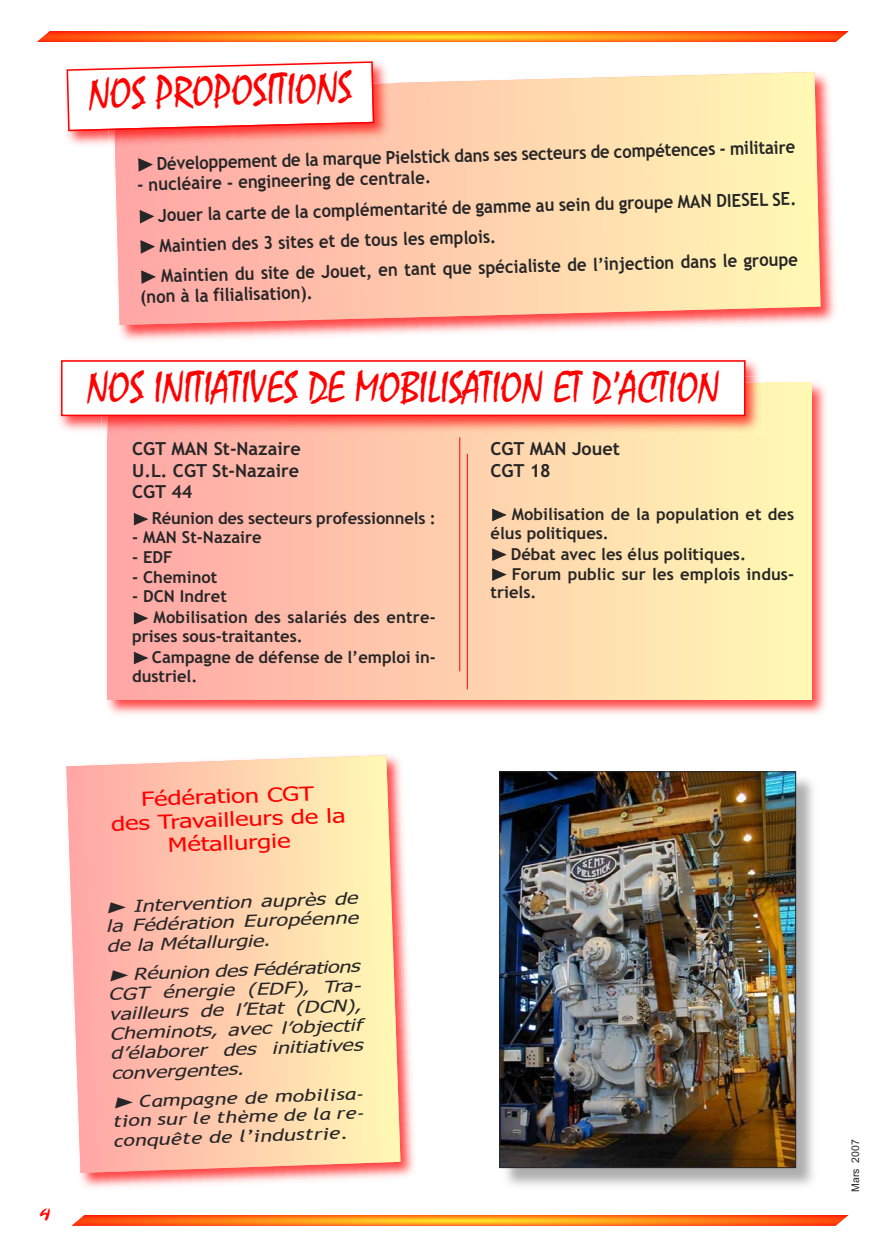
<style>
.page{position:relative;width:890px;height:1260px;background:#fff}
.page>*{position:absolute;margin:0;border:0;box-sizing:border-box;transform-origin:0 0}
.t1{font:45px "Mistral";color:#f00;scale:.9 1}
.t2{font:21px "Wild Ride";color:#f00}
.t3{font:19.5px/23.4px "Tahoma";color:#f00;text-align:center;scale:1.3 1}
.t4{font:700 18px/32.8px "Trebuchet MS";color:#272627;scale:.93 1}
.t5{font:700 18px/21.6px "Trebuchet MS";color:#272627;text-align:justify}
.t6{font:700 16.5px/20.9px "Trebuchet MS";color:#272627}
.t7{font:italic 16.5px/19.6px "Tahoma";color:#272627;text-align:justify;scale:1.3 1}
.t8{font:italic 16.5px/19.4px "Trebuchet MS";color:#272627;text-align:justify;scale:1.3 1}
.t9{font:10.5px "Arial";color:#272627}
.s1{font-family:"Zeal";font-weight:400}
.s2{font-family:"Zeal"}
</style>
<div class="page">
<svg style="left:72px;top:1215px;width:776px;height:11px"></svg>
<svg style="left:37px;top:31px;width:811px;height:11px"></svg>
<img style="left:119px;top:74px;width:716px;height:267px">
<svg style="left:115px;top:72px;width:705px;height:253px"></svg>
<img style="left:80px;top:770px;width:334px;height:418px">
<svg style="left:66px;top:755px;width:334px;height:418px"></svg>
<img style="left:65px;top:61px;width:328px;height:90px">
<img style="left:114px;top:83px;width:280px;height:67px">
<svg style="left:66px;top:61px;width:309px;height:71px"></svg>
<img style="left:107px;top:382px;width:719px;height:333px">
<div style="left:107px;top:382px;width:704px;height:317px;background:linear-gradient(to right,#ffa6a6,#fff9b4)"></div>
<img style="left:59px;top:360px;width:700px;height:71px">
<img style="left:107px;top:382px;width:658px;height:54px">
<div style="left:63px;top:362px;width:681px;height:53px;background:#fff"></div>
<div style="left:61px;top:360px;width:684px;height:56px;border:2px solid #f00"></div>
<hr style="left:459px;top:437px;width:1px;height:234px;background:#f00">
<hr style="left:467px;top:454px;width:1px;height:235px;background:#f00">
<img style="left:499px;top:771px;width:314px;height:415px">
<img style="left:501px;top:774px;width:292px;height:392px">
<div style="left:499px;top:772px;width:296px;height:396px;border:1px solid #272627"></div>
<h1 class="t1" style="left:88px;top:78px;width:294px;rotate:-2deg">NOS PROPOSITIONS</h1>
<p class="t4" style="left:136px;top:152px;width:709px;rotate:-2deg"><sup>®</sup> Développement de la marque Pielstick dans ses secteurs de compétences - militaire</p>
<p class="t4" style="left:136px;top:171px;width:709px;rotate:-2deg">- nucléaire - engineering de centrale.<br><sup>®</sup> Jouer la carte de la complémentarité de gamme au sein du groupe MAN DIESEL SE.</p>
<p class="t4" style="left:138px;top:233px;width:709px;line-height:31.7px;rotate:-2deg"><span class="s1">®</span> Maintien des 3 sites et de tous les emplois.<br><sup>®</sup> Maintien du site de Jouet, en tant que spécialiste de l’injection dans le groupe</p>
<p class="t4" style="left:140px;top:283px;width:187px;rotate:-2deg">(non à la filialisation).</p>
<h1 class="t1" style="left:87px;top:370px;width:704px">NOS INITIATIVES DE MOBILISATION ET D’ACTION</h1>
<p class="t5" style="left:132px;top:439px;width:170px">CGT MAN St-Nazaire U.L. CGT St-Nazaire CGT 44</p>
<p class="t6" style="left:132px;top:509px;width:305px"><span class="s1">®</span> Réunion des secteurs professionnels :</p>
<p class="t6" style="left:132px;top:528px;width:131px">- MAN St-Nazaire</p>
<p class="t6" style="left:132px;top:548px;width:42px">- EDF</p>
<p class="t6" style="left:132px;top:568px;width:87px">- Cheminot</p>
<p class="t6" style="left:132px;top:587px;width:305px">- DCN Indret<br><span class="s1">®</span> Mobilisation des salariés des entre-</p>
<p class="t6" style="left:132px;top:627px;width:305px">prises sous-traitantes.<br><span class="s1">®</span> Campagne de défense de l’emploi in-</p>
<p class="t6" style="left:132px;top:667px;width:67px">dustriel.</p>
<p class="t5" style="left:490px;top:439px;width:131px">CGT MAN Jouet<br>CGT 18</p>
<p class="t6" style="left:490px;top:506px;width:305px;line-height:18.9px"><span class="s1">®</span> Mobilisation de la population et des élus politiques.</p>
<p class="t6" style="left:490px;top:545px;width:305px;line-height:19.4px"><span class="s1">®</span> Débat avec les élus politiques.<br><span class="s1">®</span> Forum public sur les emplois indus&shy;triels.</p>
<p class="t2" style="left:40px;top:1200px;width:11px">4</p>
<p class="t3" style="left:110px;top:790px;width:182px;rotate:-2deg">Fédération CGT<br>des Travailleurs de la<br>Métallurgie</p>
<p class="t7" style="left:105px;top:898px;width:195px;rotate:-2deg"><span class="s2">®</span> Intervention auprès de la Fédération Européenne de la Métallurgie.</p>
<p class="t7" style="left:107px;top:966px;width:196px;rotate:-2deg"><span class="s2">®</span> Réunion des Fédérations CGT énergie (EDF), Tra&shy;vailleurs de l’Etat (DCN), Cheminots, avec l’objectif d’élaborer des initiatives convergentes.</p>
<p class="t8" style="left:112px;top:1094px;width:196px;rotate:-2deg"><span class="s2">®</span> Campagne de mobilisa&shy;tion sur le thème de la re&shy;conquête de l’industrie.</p>
<p class="t9" style="left:849px;top:1192px;width:54px;rotate:-90deg">Mars 2007</p>
</div>
